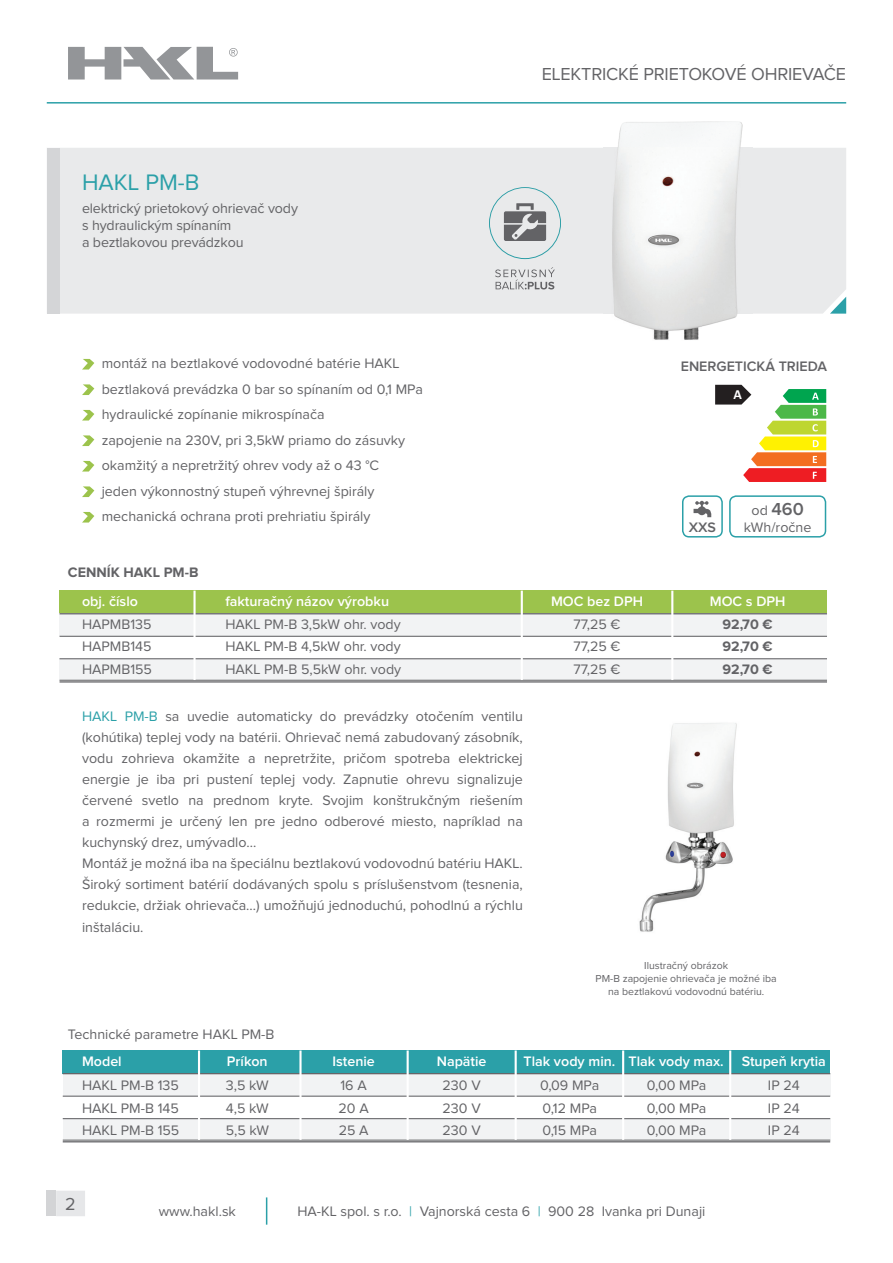
<style>
.page{position:relative;width:893px;height:1263px;background:#fff}
.page>*{position:absolute;margin:0;border:0;box-sizing:border-box;transform-origin:0 0}
.t1{font:23.25px "Proxima Nova";color:#2ba0a8}
.t2{font:18px "Proxima Nova";letter-spacing:-.01em;color:#636366}
.t3{font:600 18px "Proxima Nova";color:#636366}
.t4{font:14.25px/22.5px "Proxima Nova";color:#636366;text-align:justify}
.t5{font:600 14.25px "Proxima Nova";color:#fff}
.t6{font:700 14.25px/22.5px "Proxima Nova";color:#636366;text-align:justify}
.t7{font:600 14.25px "Proxima Nova";color:#636366}
.t8{font:700 13.95px "Calibri";color:#fff}
.t9{font:10.5px/12.6px "Proxima Nova";color:#636366;text-align:center}
.s1{color:#2ba0a8}
.s2{font-weight:400;font-size:14.25px}
</style>
<div class="page">
<svg style="left:266px;top:1197px;width:1px;height:27px"></svg>
<svg style="left:56px;top:1191px;width:29px;height:25px"></svg>
<div style="left:47px;top:1191px;width:9px;height:25px;background:#d3d4d6"></div>
<div style="left:60px;top:148px;width:786px;height:166px;background:#e9eaeb"></div>
<svg style="left:68px;top:47px;width:170px;height:33px"></svg>
<hr style="left:47px;top:102px;width:799px;height:2px;background:#2ba0a8">
<div style="left:47px;top:148px;width:13px;height:166px;background:#d4d5d7"></div>
<svg style="left:82px;top:359px;width:12px;height:10px"></svg>
<svg style="left:82px;top:384px;width:12px;height:11px"></svg>
<svg style="left:82px;top:410px;width:12px;height:10px"></svg>
<svg style="left:82px;top:435px;width:12px;height:11px"></svg>
<svg style="left:82px;top:461px;width:12px;height:10px"></svg>
<svg style="left:82px;top:486px;width:12px;height:11px"></svg>
<svg style="left:82px;top:512px;width:12px;height:10px"></svg>
<div style="left:60px;top:591px;width:767px;height:23px;background:#9cc34c"></div>
<div style="left:60px;top:614px;width:767px;height:22px;background:#f2f3f4"></div>
<div style="left:60px;top:659px;width:767px;height:22px;background:#f2f3f4"></div>
<hr style="left:60px;top:613px;width:767px;height:1px;background:#636366">
<hr style="left:60px;top:636px;width:767px;height:1px;background:#636366">
<hr style="left:60px;top:658px;width:767px;height:1px;background:#636366">
<hr style="left:60px;top:681px;width:767px;height:1px;background:#636366">
<hr style="left:60px;top:680px;width:767px;height:1px;background:#636366">
<hr style="left:521px;top:591px;width:2px;height:89px;background:#fff">
<hr style="left:193px;top:591px;width:3px;height:89px;background:#fff">
<hr style="left:671px;top:591px;width:2px;height:89px;background:#fff">
<svg style="left:830px;top:297px;width:16px;height:17px"></svg>
<div style="left:63px;top:1050px;width:767px;height:24px;background:#2ba0a8"></div>
<div style="left:63px;top:1074px;width:767px;height:21px;background:#f2f3f4"></div>
<div style="left:63px;top:1119px;width:767px;height:22px;background:#f2f3f4"></div>
<hr style="left:63px;top:1073px;width:767px;height:1px;background:#636366">
<hr style="left:63px;top:1095px;width:767px;height:2px;background:#636366">
<hr style="left:63px;top:1118px;width:767px;height:1px;background:#636366">
<hr style="left:63px;top:1141px;width:767px;height:1px;background:#636366">
<hr style="left:63px;top:1140px;width:767px;height:1px;background:#636366">
<hr style="left:198px;top:1050px;width:2px;height:90px;background:#fff">
<hr style="left:299px;top:1050px;width:3px;height:90px;background:#fff">
<hr style="left:407px;top:1050px;width:2px;height:90px;background:#fff">
<hr style="left:515px;top:1050px;width:2px;height:90px;background:#fff">
<hr style="left:622px;top:1050px;width:2px;height:90px;background:#fff">
<hr style="left:729px;top:1050px;width:2px;height:90px;background:#fff">
<img style="left:604px;top:121px;width:148px;height:219px">
<img style="left:639px;top:723px;width:98px;height:209px">
<svg style="left:495px;top:267px;width:60px;height:22px"></svg>
<svg style="left:489px;top:187px;width:72px;height:72px;background:#c5cbcc"></svg>
<svg style="left:715px;top:385px;width:111px;height:97px"></svg>
<div style="left:682px;top:495px;width:41px;height:42px;border:2px solid #2ba0a8;border-radius:6px"></div>
<div style="left:729px;top:495px;width:97px;height:42px;border:2px solid #2ba0a8;border-radius:6px"></div>
<svg style="left:693px;top:501px;width:19px;height:16px"></svg>
<h1 class="t1" style="left:82px;top:171px;width:119px">HAKL PM-B</h1>
<p class="t4" style="left:82px;top:200px;width:217px;line-height:17.1px;text-align:left">elektrický prietokový ohrievač vody s hydraulickým spínaním<br>a beztlakovou prevádzkou</p>
<p class="t2" style="left:542px;top:65px;width:306px">ELEKTRICKÉ PRIETOKOVÉ OHRIEVAČE</p>
<p class="t4" style="left:102px;top:352px;width:323px;line-height:25.5px;text-align:left">montáž na beztlakové vodovodné batérie HAKL beztlaková prevádzka 0 bar so spínaním od 0,1 MPa hydraulické zopínanie mikrospínača<br>zapojenie na 230V, pri 3,5kW priamo do zásuvky okamžitý a nepretržitý ohrev vody až o 43 °C<br>jeden výkonnostný stupeň výhrevnej špirály mechanická ochrana proti prehriatiu špirály</p>
<p class="t6" style="left:68px;top:561px;width:132px">CENNÍK HAKL PM-B</p>
<p class="t5" style="left:82px;top:595px;width:57px">obj. číslo</p>
<p class="t4" style="left:82px;top:613px;width:72px">HAPMB135<br>HAPMB145<br>HAPMB155</p>
<p class="t5" style="left:225px;top:595px;width:165px">fakturačný názov výrobku</p>
<p class="t4" style="left:225px;top:613px;width:177px">HAKL PM-B 3,5kW ohr. vody HAKL PM-B 4,5kW ohr. vody HAKL PM-B 5,5kW ohr. vody</p>
<p class="t4" style="left:82px;top:707px;width:442px;line-height:21px;text-align:left"><span class="s1">HAKL PM-B</span> sa uvedie automaticky do prevádzky otočením ventilu (kohútika) teplej vody na batérii. Ohrievač nemá zabudovaný zásobník, vodu zohrieva okamžite a nepretržite, pričom spotreba elektrickej energie je iba pri pustení teplej vody. Zapnutie ohrevu signalizuje červené svetlo na prednom kryte. Svojim konštrukčným riešením a rozmermi je určený len pre jedno odberové miesto, napríklad na kuchynský drez, umývadlo...<br>Montáž je možná iba na špeciálnu beztlakovú vodovodnú batériu HAKL.<br>Široký sortiment batérií dodávaných spolu s príslušenstvom (tesnenia, redukcie, držiak ohrievača...) umožňujú jednoduchú, pohodlnú a rýchlu inštaláciu.</p>
<p class="t4" style="left:68px;top:1023px;width:208px">Technické parametre HAKL PM-B</p>
<p class="t7" style="left:681px;top:360px;width:148px">ENERGETICKÁ TRIEDA</p>
<p class="t5" style="left:551px;top:595px;width:93px">MOC bez DPH</p>
<p class="t4" style="left:574px;top:613px;width:48px">77,25 € 77,25 € 77,25 €</p>
<p class="t8" style="left:734px;top:385px;width:10px">A</p>
<p class="t7" style="left:689px;top:521px;width:29px">XXS</p>
<p class="t3" style="left:751px;top:501px;width:54px"><span class="s2">od</span> 460</p>
<p class="t4" style="left:744px;top:516px;width:69px">kWh/ročne</p>
<p class="t5" style="left:710px;top:595px;width:77px">MOC s DPH</p>
<p class="t6" style="left:722px;top:613px;width:52px">92,70 € 92,70 € 92,70 €</p>
<p class="t9" style="left:596px;top:960px;width:183px">Ilustračný obrázok<br>PM-B zapojenie ohrievača je možné iba na beztlakovú vodovodnú batériu.</p>
<p class="t5" style="left:82px;top:1055px;width:41px">Model</p>
<p class="t5" style="left:227px;top:1055px;width:42px">Príkon</p>
<p class="t4" style="left:82px;top:1074px;width:99px">HAKL PM-B 135<br>HAKL PM-B 145<br>HAKL PM-B 155</p>
<p class="t4" style="left:226px;top:1074px;width:45px">3,5 kW 4,5 kW 5,5 kW</p>
<p class="t5" style="left:332px;top:1055px;width:44px">Istenie</p>
<p class="t4" style="left:339px;top:1075px;width:32px;text-align:left">16 A<br>20 A<br>25 A</p>
<p class="t5" style="left:437px;top:1055px;width:51px">Napätie</p>
<p class="t4" style="left:443px;top:1075px;width:40px">230 V 230 V 230 V</p>
<p class="t5" style="left:523px;top:1055px;width:93px">Tlak vody min.</p>
<p class="t4" style="left:540px;top:1075px;width:61px;text-align:left">0,09 MPa<br>0,12 MPa<br>0,15 MPa</p>
<p class="t5" style="left:629px;top:1055px;width:97px">Tlak vody max.</p>
<p class="t4" style="left:647px;top:1075px;width:61px">0,00 MPa 0,00 MPa 0,00 MPa</p>
<p class="t5" style="left:742px;top:1055px;width:86px">Stupeň krytia</p>
<p class="t4" style="left:768px;top:1075px;width:33px">IP 24<br>IP 24<br>IP 24</p>
<p class="t2" style="left:65px;top:1195px;width:12px">2</p>
<p class="t4" style="left:159px;top:1200px;width:79px">www.hakl.sk</p>
<p class="t4" style="left:297px;top:1200px;width:410px">HA-KL spol. s r.o. <span class="s1">|</span> Vajnorská cesta 6 <span class="s1">|</span> 900 28 Ivanka pri Dunaji</p>
</div>
